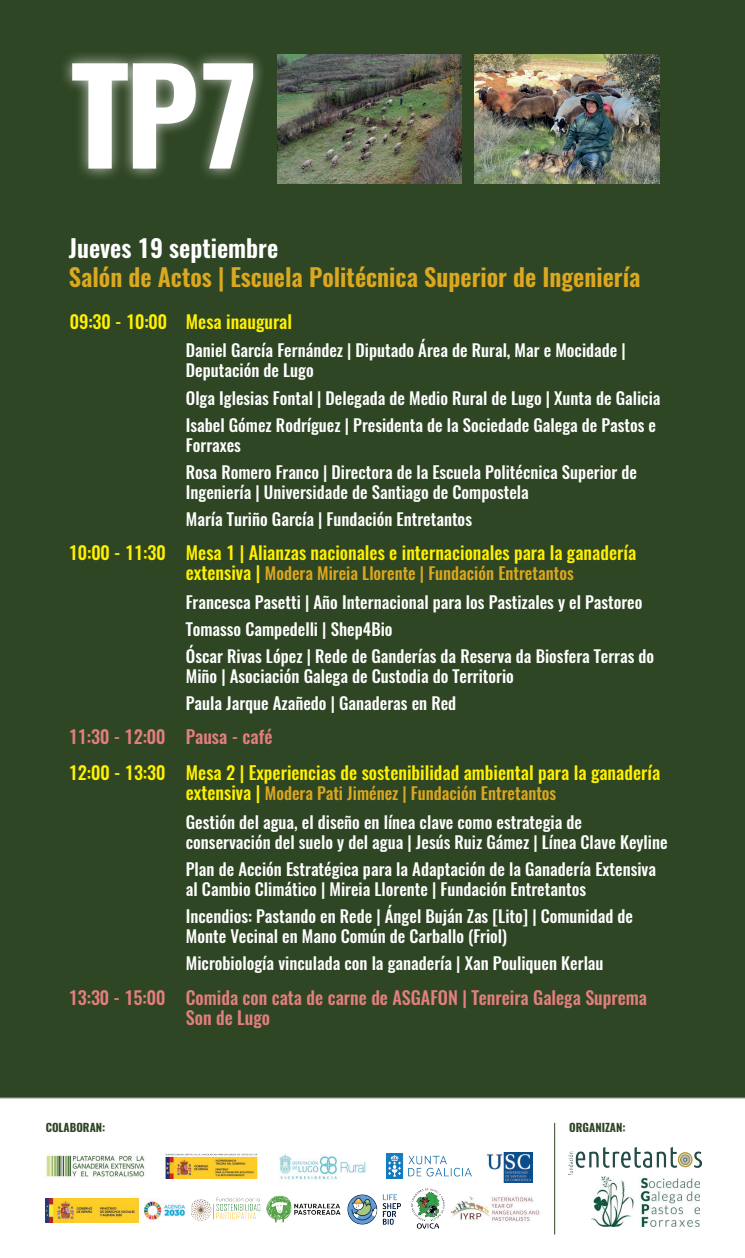
<style>
.page{position:relative;width:745px;height:1258px;background:#fff}
.page>*{position:absolute;margin:0;border:0;box-sizing:border-box;transform-origin:0 0}
.t1{font:700 130px "Oswald";color:#fff}
.t2{font:600 24.38px "Oswald";color:#dba81f}
.t3{font:600 24.38px "Oswald";color:#fff}
.t4{font:500 18.12px "Oswald";color:#fff101}
.t5{font:500 18.12px/20px "Oswald";color:#e47f7f}
.t6{font:500 16.88px/27.1px "Oswald";color:#fff}
.t7{font:700 11.25px "Oswald";color:#2f4624}
.s1{font-size:18.12px;color:#fff101}
.s2{color:#dba81f}
</style>
<div class="page">
<div style="left:0;top:0;width:744px;height:1098px;background:#2f4624"></div>
<img style="left:277px;top:54px;width:184px;height:130px">
<img style="left:474px;top:54px;width:185px;height:130px">
<div style="left:59px;top:50px;width:207px;height:132px;background:#fff;opacity:.75"></div>
<img style="left:191px;top:1197px;width:69px;height:24px">
<img style="left:568px;top:1147px;width:133px;height:27px">
<img style="left:46px;top:1198px;width:140px;height:24px">
<img style="left:165px;top:1154px;width:93px;height:25px">
<img style="left:591px;top:1177px;width:108px;height:50px">
<img style="left:279px;top:1154px;width:87px;height:26px">
<img style="left:46px;top:1155px;width:99px;height:23px">
<img style="left:266px;top:1195px;width:74px;height:28px">
<img style="left:450px;top:1196px;width:90px;height:25px">
<img style="left:347px;top:1194px;width:54px;height:31px">
<hr style="left:554px;top:1123px;width:1px;height:111px;background:#2f4624">
<img style="left:486px;top:1152px;width:46px;height:30px">
<img style="left:411px;top:1188px;width:34px;height:41px">
<img style="left:386px;top:1154px;width:85px;height:24px">
<h1 class="t1" style="left:71px;top:25px;width:191px">TP7</h1>
<h2 class="t3" style="left:69px;top:231px;width:211px">Jueves 19 septiembre</h2>
<h2 class="t2" style="left:69px;top:260px;width:573px">Salón de Actos | Escuela Politécnica Superior de Ingeniería</h2>
<p class="t4" style="left:70px;top:309px;width:223px">09:30 - 10:00 Mesa inaugural</p>
<p class="t6" style="left:186px;top:341px;width:441px;line-height:20px">Daniel García Fernández | Diputado Área de Rural, Mar e Mocidade |<br>Deputación de Lugo</p>
<p class="t6" style="left:186px;top:384px;width:476px">Olga Iglesias Fontal | Delegada de Medio Rural de Lugo | Xunta de Galicia<br>Isabel Gómez Rodríguez | Presidenta de la Sociedade Galega de Pastos e</p>
<p class="t6" style="left:186px;top:431px;width:452px">Forraxes<br>Rosa Romero Franco | Directora de la Escuela Politécnica Superior de</p>
<p class="t6" style="left:186px;top:479px;width:344px">Ingeniería | Universidade de Santiago de Compostela<br>María Turiño García | Fundación Entretantos</p>
<p class="t4" style="left:69px;top:540px;width:568px">10:00 - 11:30 Mesa 1 | Alianzas nacionales e internacionales para la ganadería</p>
<p class="t6" style="left:186px;top:559px;width:458px;line-height:28.9px"><span class="s1">extensiva |</span> <span class="s2">Modera Mireia Llorente | Fundación Entretantos<br></span>Francesca Pasetti | Año Internacional para los Pastizales y el Pastoreo</p>
<p class="t6" style="left:186px;top:616px;width:469px">Tomasso Campedelli | Shep4Bio<br>Óscar Rivas López | Rede de Ganderías da Reserva da Biosfera Terras do</p>
<p class="t6" style="left:186px;top:663px;width:329px">Miño | Asociación Galega de Custodia do Territorio<br>Paula Jarque Azañedo | Ganaderas en Red</p>
<p class="t5" style="left:69px;top:727px;width:205px">11:30 - 12:00 Pausa - café</p>
<p class="t4" style="left:69px;top:760px;width:592px">12:00 - 13:30 Mesa 2 | Experiencias de sostenibilidad ambiental para la ganadería</p>
<p class="t6" style="left:186px;top:779px;width:397px;line-height:28.9px"><span class="s1">extensiva |</span> <span class="s2">Modera Pati Jiménez | Fundación Entretantos<br></span>Gestión del agua, el diseño en línea clave como estrategia de</p>
<p class="t6" style="left:186px;top:829px;width:483px">conservación del suelo y del agua | Jesús Ruiz Gámez | Línea Clave Keyline<br>Plan de Acción Estratégica para la Adaptación de la Ganadería Extensiva</p>
<p class="t6" style="left:186px;top:876px;width:448px">al Cambio Climático | Mireia Llorente | Fundación Entretantos<br>Incendios: Pastando en Rede | Ángel Buján Zas [Lito] | Comunidad de</p>
<p class="t6" style="left:186px;top:923px;width:419px">Monte Vecinal en Mano Común de Carballo (Friol)<br>Microbiología vinculada con la ganadería | Xan Pouliquen Kerlau</p>
<p class="t5" style="left:186px;top:987px;width:462px;text-indent:-117px">13:30 - 15:00 Comida con cata de carne de ASGAFON | Tenreira Galega Suprema<br>Son de Lugo</p>
<p class="t7" style="left:46px;top:1120px;width:61px">COLABORAN:</p>
<p class="t7" style="left:569px;top:1120px;width:58px">ORGANIZAN:</p>
</div>
